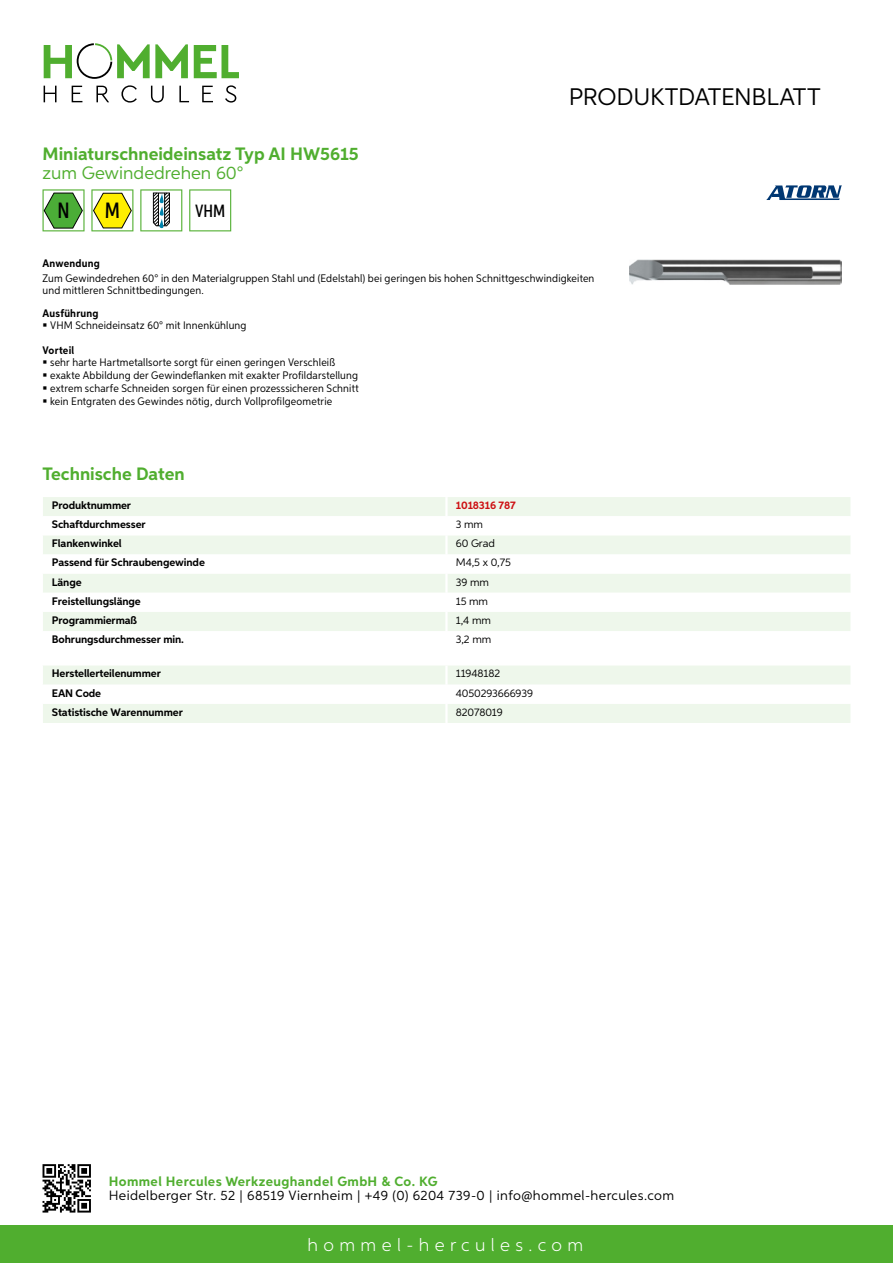
<style>
.page{position:relative;width:893px;height:1263px;background:#fff}
.page>*{position:absolute;margin:0;border:0;box-sizing:border-box;transform-origin:0 0}
.t1{font:24px "Aspira";letter-spacing:-.01em;color:#000}
.t2{font:500 22.2px "Aspira XX Nar";color:#000}
.t3{font:700 18px "Aspira";color:#50ae2f}
.t4{font:300 18px "Aspira";letter-spacing:.3em;color:#fff}
.t5{font:18px "Aspira";color:#50ae2f}
.t6{font:500 17.85px "Aspira XX Nar";color:#000}
.t7{font:13.5px "Aspira";letter-spacing:.03em;color:#000}
.t8{font:700 13.5px "Aspira";letter-spacing:.03em;color:#50ae2f}
.t9{font:10.95px/12.8px "Aspira Nar";letter-spacing:.015em;color:#000}
.t10{font:700 10.95px "Aspira";letter-spacing:-.01em;color:#000}
.t11{font:10.95px "Aspira";letter-spacing:-.01em;color:#000}
.t12{font:700 10.95px "Aspira Nar";letter-spacing:.02em;color:#000}
.t13{font:700 10.95px "Aspira";letter-spacing:-.01em;color:#cd1013}
</style>
<div class="page">
<div style="left:0;top:1226px;width:893px;height:37px;background:#50ae2f"></div>
<svg style="left:43px;top:1164px;width:48px;height:48px"></svg>
<svg style="left:194px;top:45px;width:45px;height:33px"></svg>
<svg style="left:44px;top:43px;width:144px;height:36px"></svg>
<svg style="left:44px;top:86px;width:13px;height:16px"></svg>
<svg style="left:72px;top:86px;width:10px;height:16px"></svg>
<svg style="left:96px;top:86px;width:13px;height:16px"></svg>
<svg style="left:121px;top:85px;width:16px;height:18px"></svg>
<svg style="left:151px;top:86px;width:13px;height:17px"></svg>
<svg style="left:179px;top:86px;width:10px;height:16px"></svg>
<svg style="left:202px;top:86px;width:11px;height:16px"></svg>
<svg style="left:225px;top:85px;width:11px;height:18px"></svg>
<div style="left:43px;top:497px;width:807px;height:19px;background:#eef7eb"></div>
<svg style="left:43px;top:536px;width:807px;height:95px;fill:#eef7eb"></svg>
<hr style="left:445px;top:497px;width:3px;height:19px;background:#fff">
<hr style="left:445px;top:535px;width:3px;height:19px;background:#fff">
<hr style="left:445px;top:554px;width:3px;height:20px;background:#fff">
<hr style="left:445px;top:574px;width:3px;height:19px;background:#fff">
<hr style="left:445px;top:593px;width:3px;height:19px;background:#fff">
<hr style="left:445px;top:612px;width:3px;height:19px;background:#fff">
<svg style="left:43px;top:666px;width:807px;height:57px"></svg>
<hr style="left:445px;top:704px;width:3px;height:19px;background:#fff">
<svg style="left:43px;top:189px;width:42px;height:42px"></svg>
<svg style="left:91px;top:189px;width:42px;height:42px"></svg>
<svg style="left:140px;top:189px;width:42px;height:42px"></svg>
<svg style="left:189px;top:189px;width:42px;height:42px"></svg>
<img style="left:629px;top:259px;width:213px;height:25px">
<svg style="left:766px;top:185px;width:76px;height:15px"></svg>
<h3 class="t3" style="left:43px;top:142px;width:318px">Miniaturschneideinsatz Typ AI HW5615</h3>
<h3 class="t5" style="left:43px;top:162px;width:203px">zum Gewindedrehen 60°</h3>
<h2 class="t2" style="left:57px;top:197px;width:14px">N</h2>
<h2 class="t2" style="left:105px;top:197px;width:17px">M</h2>
<h3 class="t6" style="left:195px;top:200px;width:32px">VHM</h3>
<h1 class="t1" style="left:569px;top:82px;width:253px">Produktdatenblatt</h1>
<p class="t12" style="left:43px;top:257px;width:59px">Anwendung</p>
<p class="t9" style="left:43px;top:273px;width:553px;line-height:12px">Zum Gewindedrehen 60° in den Materialgruppen Stahl und (Edelstahl) bei geringen bis hohen Schnittgeschwindigkeiten und mittleren Schnittbedingungen.</p>
<p class="t12" style="left:43px;top:306px;width:58px">Ausführung</p>
<p class="t9" style="left:50px;top:319px;width:198px">VHM Schneideinsatz 60° mit Innenkühlung</p>
<p class="t12" style="left:43px;top:343px;width:33px">Vorteil</p>
<p class="t9" style="left:50px;top:356px;width:310px">sehr harte Hartmetallsorte sorgt für einen geringen Verschleiß exakte Abbildung der Gewindeflanken mit exakter Profildarstellung extrem scharfe Schneiden sorgen für einen prozesssicheren Schnitt kein Entgraten des Gewindes nötig, durch Vollprofilgeometrie</p>
<h3 class="t3" style="left:43px;top:463px;width:144px">Technische Daten</h3>
<p class="t10" style="left:52px;top:498px;width:81px">Produktnummer</p>
<p class="t13" style="left:456px;top:498px;width:61px">1018316 787</p>
<p class="t10" style="left:52px;top:518px;width:95px">Schaftdurchmesser</p>
<p class="t11" style="left:456px;top:518px;width:29px">3 mm</p>
<p class="t10" style="left:52px;top:537px;width:71px">Flankenwinkel</p>
<p class="t11" style="left:456px;top:537px;width:41px">60 Grad</p>
<p class="t10" style="left:52px;top:556px;width:155px">Passend für Schraubengewinde</p>
<p class="t11" style="left:456px;top:556px;width:57px">M4,5 x 0,75</p>
<p class="t10" style="left:52px;top:575px;width:31px">Länge</p>
<p class="t11" style="left:456px;top:575px;width:35px">39 mm</p>
<p class="t10" style="left:52px;top:594px;width:90px">Freistellungslänge</p>
<p class="t11" style="left:456px;top:594px;width:34px">15 mm</p>
<p class="t10" style="left:52px;top:613px;width:87px">Programmiermaß</p>
<p class="t11" style="left:456px;top:613px;width:37px">1,4 mm</p>
<p class="t10" style="left:52px;top:632px;width:134px">Bohrungsdurchmesser min.</p>
<p class="t11" style="left:456px;top:632px;width:37px">3,2 mm</p>
<p class="t10" style="left:52px;top:667px;width:111px">Herstellerteilenummer</p>
<p class="t11" style="left:456px;top:667px;width:46px">11948182</p>
<p class="t10" style="left:52px;top:686px;width:51px">EAN Code</p>
<p class="t11" style="left:456px;top:686px;width:79px">4050293666939</p>
<p class="t10" style="left:52px;top:705px;width:132px">Statistische Warennummer</p>
<p class="t11" style="left:456px;top:705px;width:48px">82078019</p>
<p class="t8" style="left:109px;top:1172px;width:330px">Hommel Hercules Werkzeughandel GmbH &amp; Co. KG</p>
<p class="t7" style="left:109px;top:1187px;width:567px">Heidelberger Str. 52 | 68519 Viernheim | +49 (0) 6204 739-0 | info@hommel-hercules.com</p>
<h3 class="t4" style="left:307px;top:1234px;width:277px">hommel-hercules.com</h3>
</div>
